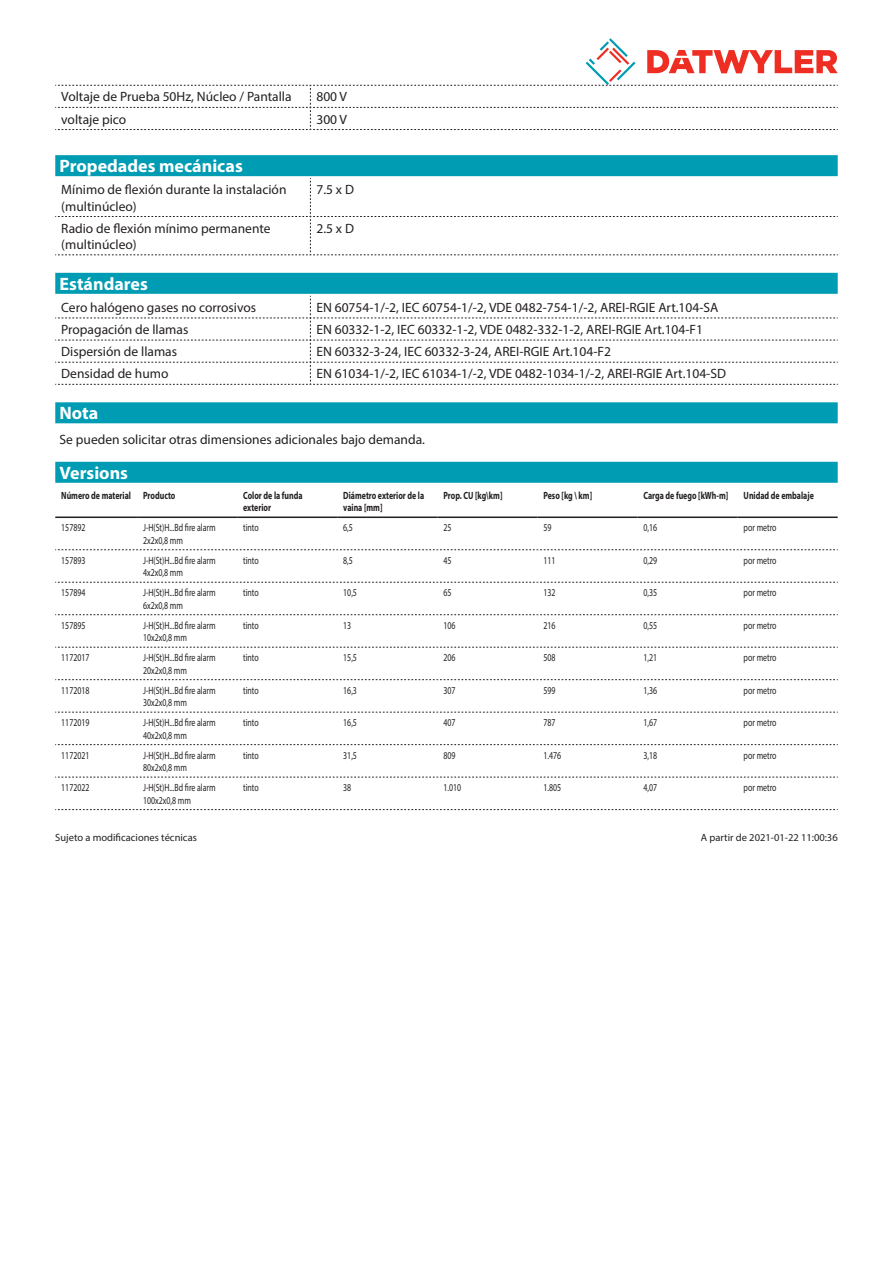
<style>
.page{position:relative;width:893px;height:1263px;background:#fff}
.page>*{position:absolute;margin:0;border:0;box-sizing:border-box;transform-origin:0 0}
.Standard_Head_Proper{font:700 18px "Myriad Pro";color:#fff}
.myriad_light_propert{font:13.5px/16.2px "Myriad Pro";color:#231f20}
.Standard_text{font:13.5px "Myriad Pro";color:#231f20}
.myriadlight{font:10.5px/12.6px "Myriad Pro";color:#231f20;scale:.75 1}
.myriadbold{font:700 10.5px/12.6px "Myriad Pro";color:#231f20;scale:.75 1}
.Footnote{font:10.5px "Myriad Pro";color:#231f20}
</style>
<div class="page">
<div style="left:55px;top:273px;width:783px;height:21px;background:#009cb3"></div>
<svg style="left:55px;top:296px;width:783px;height:89px"></svg>
<div style="left:55px;top:402px;width:783px;height:21px;background:#009cb3"></div>
<div style="left:55px;top:155px;width:783px;height:21px;background:#009cb3"></div>
<svg style="left:55px;top:178px;width:783px;height:78px"></svg>
<div style="left:55px;top:462px;width:783px;height:21px;background:#009cb3"></div>
<hr style="left:55px;top:516px;width:82px;height:2px;background:#231f20">
<hr style="left:137px;top:516px;width:100px;height:2px;background:#231f20">
<hr style="left:237px;top:516px;width:100px;height:2px;background:#231f20">
<hr style="left:337px;top:516px;width:100px;height:2px;background:#231f20">
<hr style="left:437px;top:516px;width:100px;height:2px;background:#231f20">
<hr style="left:537px;top:516px;width:100px;height:2px;background:#231f20">
<hr style="left:637px;top:516px;width:101px;height:2px;background:#231f20">
<hr style="left:738px;top:516px;width:100px;height:2px;background:#231f20">
<svg style="left:55px;top:549px;width:783px;height:1px"></svg>
<svg style="left:55px;top:582px;width:783px;height:1px"></svg>
<svg style="left:55px;top:614px;width:783px;height:1px"></svg>
<svg style="left:55px;top:647px;width:783px;height:1px"></svg>
<svg style="left:55px;top:679px;width:783px;height:1px"></svg>
<svg style="left:55px;top:712px;width:783px;height:1px"></svg>
<svg style="left:55px;top:744px;width:783px;height:1px"></svg>
<svg style="left:55px;top:777px;width:783px;height:1px"></svg>
<svg style="left:55px;top:809px;width:783px;height:1px"></svg>
<svg style="left:55px;top:38px;width:783px;height:92px"></svg>
<p class="myriad_light_propert" style="left:61px;top:89px;width:232px">Voltaje de Prueba 50Hz, Núcleo / Pantalla</p>
<p class="myriad_light_propert" style="left:316px;top:89px;width:32px">800 V</p>
<p class="myriad_light_propert" style="left:61px;top:111px;width:67px">voltaje pico</p>
<p class="myriad_light_propert" style="left:316px;top:111px;width:32px">300 V</p>
<p class="Standard_Head_Proper" style="left:60px;top:154px;width:185px">Propedades mecánicas</p>
<p class="myriad_light_propert" style="left:61px;top:181px;width:227px">Mínimo de flexión durante la instalación (multinúcleo)</p>
<p class="myriad_light_propert" style="left:316px;top:181px;width:39px">7.5 x D</p>
<p class="myriad_light_propert" style="left:61px;top:220px;width:211px">Radio de flexión mínimo permanente (multinúcleo)</p>
<p class="myriad_light_propert" style="left:316px;top:220px;width:39px">2.5 x D</p>
<p class="Standard_Head_Proper" style="left:60px;top:272px;width:90px">Estándares</p>
<p class="myriad_light_propert" style="left:61px;top:299px;width:196px">Cero halógeno gases no corrosivos</p>
<p class="myriad_light_propert" style="left:316px;top:299px;width:403px">EN 60754-1/-2, IEC 60754-1/-2, VDE 0482-754-1/-2, AREI-RGIE Art.104-SA</p>
<p class="myriad_light_propert" style="left:61px;top:321px;width:129px">Propagación de llamas</p>
<p class="myriad_light_propert" style="left:316px;top:321px;width:388px">EN 60332-1-2, IEC 60332-1-2, VDE 0482-332-1-2, AREI-RGIE Art.104-F1</p>
<p class="myriad_light_propert" style="left:61px;top:343px;width:117px">Dispersión de llamas</p>
<p class="myriad_light_propert" style="left:316px;top:343px;width:296px">EN 60332-3-24, IEC 60332-3-24, AREI-RGIE Art.104-F2</p>
<p class="myriad_light_propert" style="left:61px;top:365px;width:109px">Densidad de humo</p>
<p class="myriad_light_propert" style="left:316px;top:365px;width:411px">EN 61034-1/-2, IEC 61034-1/-2, VDE 0482-1034-1/-2, AREI-RGIE Art.104-SD</p>
<p class="Standard_Head_Proper" style="left:60px;top:401px;width:40px">Nota</p>
<p class="Standard_text" style="left:60px;top:431px;width:367px">Se pueden solicitar otras dimensiones adicionales bajo demanda.</p>
<p class="Standard_Head_Proper" style="left:60px;top:461px;width:70px">Versions</p>
<p class="myriadbold" style="left:61px;top:488px;width:95px">Número de material</p>
<p class="myriadbold" style="left:143px;top:488px;width:45px">Producto</p>
<p class="myriadbold" style="left:243px;top:488px;width:81px">Color de la funda exterior</p>
<p class="myriadbold" style="left:343px;top:488px;width:110px">Diámetro exterior de la vaina [mm]</p>
<p class="myriadbold" style="left:443px;top:488px;width:80px">Prop. CU [kg\km]</p>
<p class="myriadbold" style="left:543px;top:488px;width:66px">Peso [kg \ km]</p>
<p class="myriadbold" style="left:643px;top:488px;width:114px">Carga de fuego [kWh-m]</p>
<p class="myriadbold" style="left:744px;top:488px;width:95px">Unidad de embalaje</p>
<p class="myriadlight" style="left:61px;top:521px;width:34px">157892</p>
<p class="myriadlight" style="left:143px;top:521px;width:98px">J-H(St)H...Bd fire alarm<br>2x2x0,8 mm</p>
<p class="myriadlight" style="left:243px;top:521px;width:22px">tinto</p>
<p class="myriadlight" style="left:343px;top:521px;width:14px">6,5</p>
<p class="myriadlight" style="left:443px;top:521px;width:12px">25</p>
<p class="myriadlight" style="left:543px;top:521px;width:12px">59</p>
<p class="myriadlight" style="left:643px;top:521px;width:20px">0,16</p>
<p class="myriadlight" style="left:744px;top:521px;width:45px">por metro</p>
<p class="myriadlight" style="left:61px;top:554px;width:34px">157893</p>
<p class="myriadlight" style="left:143px;top:554px;width:98px">J-H(St)H...Bd fire alarm<br>4x2x0,8 mm</p>
<p class="myriadlight" style="left:243px;top:554px;width:22px">tinto</p>
<p class="myriadlight" style="left:343px;top:554px;width:14px">8,5</p>
<p class="myriadlight" style="left:443px;top:554px;width:12px">45</p>
<p class="myriadlight" style="left:543px;top:554px;width:18px">111</p>
<p class="myriadlight" style="left:643px;top:554px;width:20px">0,29</p>
<p class="myriadlight" style="left:744px;top:554px;width:45px">por metro</p>
<p class="myriadlight" style="left:61px;top:586px;width:34px">157894</p>
<p class="myriadlight" style="left:143px;top:586px;width:98px">J-H(St)H...Bd fire alarm<br>6x2x0,8 mm</p>
<p class="myriadlight" style="left:243px;top:586px;width:22px">tinto</p>
<p class="myriadlight" style="left:343px;top:586px;width:20px">10,5</p>
<p class="myriadlight" style="left:443px;top:586px;width:12px">65</p>
<p class="myriadlight" style="left:543px;top:586px;width:18px">132</p>
<p class="myriadlight" style="left:643px;top:586px;width:20px">0,35</p>
<p class="myriadlight" style="left:744px;top:586px;width:45px">por metro</p>
<p class="myriadlight" style="left:61px;top:619px;width:34px">157895</p>
<p class="myriadlight" style="left:143px;top:619px;width:98px">J-H(St)H...Bd fire alarm<br>10x2x0,8 mm</p>
<p class="myriadlight" style="left:243px;top:619px;width:22px">tinto</p>
<p class="myriadlight" style="left:343px;top:619px;width:12px">13</p>
<p class="myriadlight" style="left:443px;top:619px;width:18px">106</p>
<p class="myriadlight" style="left:543px;top:619px;width:18px">216</p>
<p class="myriadlight" style="left:643px;top:619px;width:20px">0,55</p>
<p class="myriadlight" style="left:744px;top:619px;width:45px">por metro</p>
<p class="myriadlight" style="left:61px;top:651px;width:39px">1172017</p>
<p class="myriadlight" style="left:143px;top:651px;width:98px">J-H(St)H...Bd fire alarm<br>20x2x0,8 mm</p>
<p class="myriadlight" style="left:243px;top:651px;width:22px">tinto</p>
<p class="myriadlight" style="left:343px;top:651px;width:20px">15,5</p>
<p class="myriadlight" style="left:443px;top:651px;width:18px">206</p>
<p class="myriadlight" style="left:543px;top:651px;width:18px">508</p>
<p class="myriadlight" style="left:643px;top:651px;width:20px">1,21</p>
<p class="myriadlight" style="left:744px;top:651px;width:45px">por metro</p>
<p class="myriadlight" style="left:61px;top:683px;width:39px">1172018</p>
<p class="myriadlight" style="left:143px;top:683px;width:98px">J-H(St)H...Bd fire alarm<br>30x2x0,8 mm</p>
<p class="myriadlight" style="left:243px;top:683px;width:22px">tinto</p>
<p class="myriadlight" style="left:343px;top:683px;width:20px">16,3</p>
<p class="myriadlight" style="left:443px;top:683px;width:18px">307</p>
<p class="myriadlight" style="left:543px;top:683px;width:18px">599</p>
<p class="myriadlight" style="left:643px;top:683px;width:20px">1,36</p>
<p class="myriadlight" style="left:744px;top:683px;width:45px">por metro</p>
<p class="myriadlight" style="left:61px;top:716px;width:39px">1172019</p>
<p class="myriadlight" style="left:143px;top:716px;width:98px">J-H(St)H...Bd fire alarm<br>40x2x0,8 mm</p>
<p class="myriadlight" style="left:243px;top:716px;width:22px">tinto</p>
<p class="myriadlight" style="left:343px;top:716px;width:20px">16,5</p>
<p class="myriadlight" style="left:443px;top:716px;width:18px">407</p>
<p class="myriadlight" style="left:543px;top:716px;width:18px">787</p>
<p class="myriadlight" style="left:643px;top:716px;width:20px">1,67</p>
<p class="myriadlight" style="left:744px;top:716px;width:45px">por metro</p>
<p class="myriadlight" style="left:61px;top:748px;width:39px">1172021</p>
<p class="myriadlight" style="left:143px;top:748px;width:98px">J-H(St)H...Bd fire alarm<br>80x2x0,8 mm</p>
<p class="myriadlight" style="left:243px;top:748px;width:22px">tinto</p>
<p class="myriadlight" style="left:343px;top:748px;width:20px">31,5</p>
<p class="myriadlight" style="left:443px;top:748px;width:18px">809</p>
<p class="myriadlight" style="left:543px;top:748px;width:25px">1.476</p>
<p class="myriadlight" style="left:643px;top:748px;width:20px">3,18</p>
<p class="myriadlight" style="left:744px;top:748px;width:45px">por metro</p>
<p class="myriadlight" style="left:61px;top:781px;width:39px">1172022</p>
<p class="myriadlight" style="left:143px;top:781px;width:98px">J-H(St)H...Bd fire alarm<br>100x2x0,8 mm</p>
<p class="myriadlight" style="left:243px;top:781px;width:22px">tinto</p>
<p class="myriadlight" style="left:343px;top:781px;width:12px">38</p>
<p class="myriadlight" style="left:443px;top:781px;width:25px">1.010</p>
<p class="myriadlight" style="left:543px;top:781px;width:25px">1.805</p>
<p class="myriadlight" style="left:643px;top:781px;width:20px">4,07</p>
<p class="myriadlight" style="left:744px;top:781px;width:45px">por metro</p>
<p class="Footnote" style="left:55px;top:831px;width:143px">Sujeto a modificaciones técnicas</p>
<p class="Footnote" style="left:701px;top:831px;width:138px">A partir de 2021-01-22 11:00:36</p>
</div>
